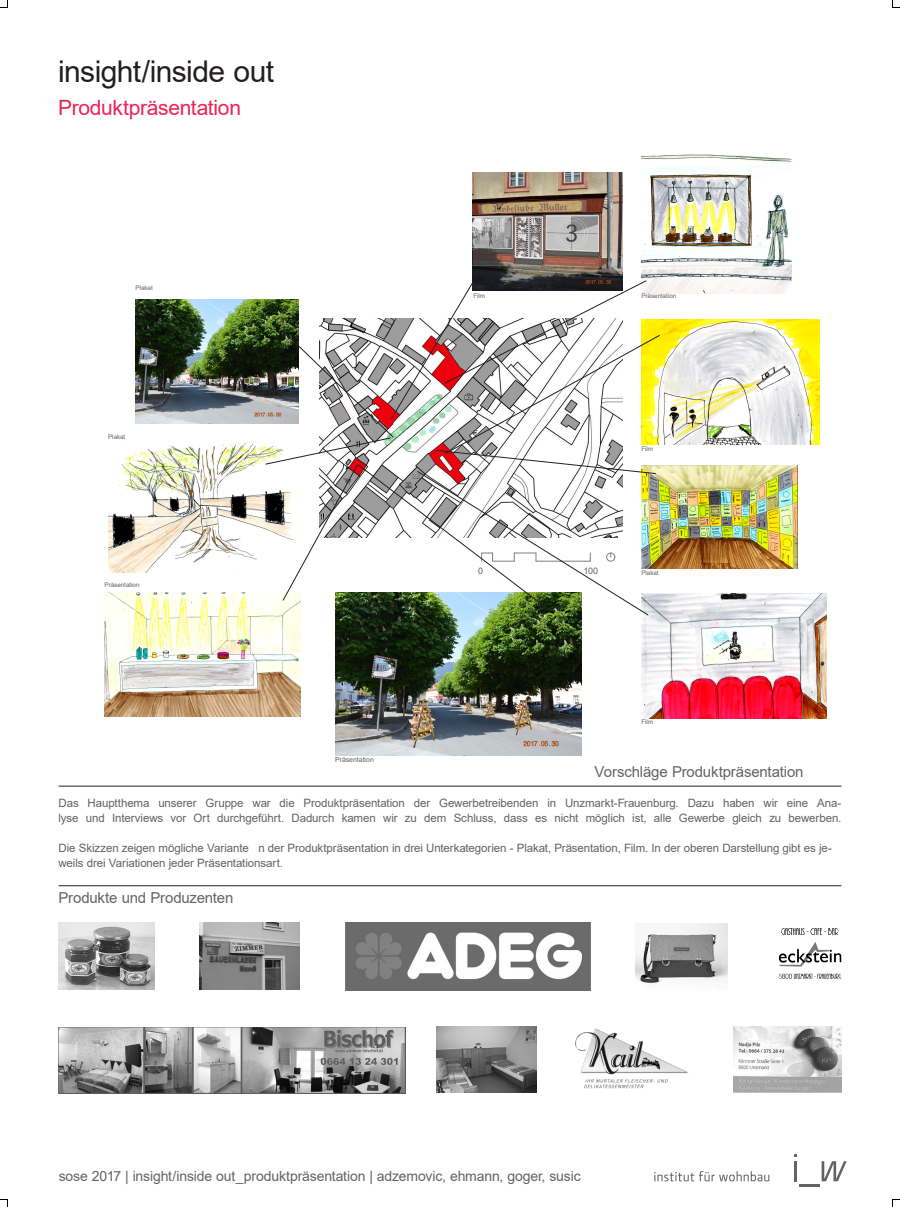
<style>
.page{position:relative;width:900px;height:1207px;background:#fff}
.page>*{position:absolute;margin:0;border:0;box-sizing:border-box;transform-origin:0 0}
.t1{font:30px "Arial";letter-spacing:-.02em;color:#231f20}
.t2{font:21px "Arial";letter-spacing:-.015em;color:#ee2355}
.t3{font:15px "Arial";letter-spacing:-.01em;color:#636366}
.t4{font:14px "Arial";letter-spacing:-.01em;color:#636366}
.t5{font:11.5px/15px "Arial";letter-spacing:-.01em;color:#636366}
.t6{font:9px "Arial";color:#636366}
.t7{font:7px "Arial";letter-spacing:-.005em;color:#636366}
.t8{font:6.3px "Arial";letter-spacing:-.01em;color:#636366}
</style>
<div class="page">
<svg style="left:654px;top:1171px;width:115px;height:10px"></svg>
<hr style="left:799px;top:1184px;width:20px;height:2px;background:#636366">
<svg style="left:821px;top:1161px;width:25px;height:20px"></svg>
<hr style="left:794px;top:1161px;width:2px;height:20px;background:#636366">
<img style="left:660px;top:465px;width:137px;height:104px">
<img style="left:660px;top:470px;width:54px;height:21px">
<img style="left:660px;top:491px;width:130px;height:78px">
<img style="left:660px;top:492px;width:70px;height:7px">
<img style="left:660px;top:499px;width:129px;height:33px">
<svg style="left:700px;top:505px;width:20px;height:20px"></svg>
<img style="left:660px;top:320px;width:159px;height:124px">
<img style="left:109px;top:443px;width:155px;height:129px">
<svg style="left:207px;top:478px;width:2px;height:13px"></svg>
<img style="left:765px;top:594px;width:61px;height:124px">
<img style="left:641px;top:594px;width:124px;height:124px">
<img style="left:806px;top:715px;width:19px;height:3px">
<img style="left:472px;top:173px;width:150px;height:97px">
<img style="left:472px;top:250px;width:129px;height:17px">
<img style="left:472px;top:213px;width:129px;height:37px">
<img style="left:472px;top:265px;width:126px;height:2px">
<img style="left:641px;top:154px;width:150px;height:140px">
<img style="left:641px;top:168px;width:11px;height:102px">
<img style="left:104px;top:592px;width:196px;height:124px">
<img style="left:154px;top:676px;width:98px;height:7px">
<img style="left:126px;top:682px;width:23px;height:4px">
<img style="left:124px;top:656px;width:119px;height:26px">
<img style="left:136px;top:300px;width:128px;height:123px">
<img style="left:202px;top:378px;width:31px;height:2px">
<img style="left:244px;top:379px;width:15px;height:6px">
<svg style="left:211px;top:376px;width:12px;height:7px"></svg>
<img style="left:238px;top:377px;width:26px;height:2px">
<img style="left:58px;top:923px;width:96px;height:67px">
<img style="left:200px;top:923px;width:100px;height:67px">
<img style="left:345px;top:923px;width:245px;height:67px">
<img style="left:58px;top:1027px;width:347px;height:66px">
<img style="left:733px;top:1027px;width:108px;height:66px">
<img style="left:575px;top:1028px;width:113px;height:61px">
<img style="left:778px;top:928px;width:63px;height:51px">
<img style="left:635px;top:924px;width:93px;height:59px">
<img style="left:437px;top:1026px;width:100px;height:67px">
<hr style="left:59px;top:885px;width:782px;height:1px;background:#231f20">
<hr style="left:59px;top:786px;width:782px;height:1px;background:#231f20">
<img style="left:335px;top:616px;width:246px;height:140px">
<svg style="left:264px;top:270px;width:396px;height:346px"></svg>
<svg style="left:0;top:0;width:8px;height:8px"></svg>
<svg style="left:0;top:1199px;width:8px;height:8px"></svg>
<svg style="left:892px;top:0;width:7px;height:8px"></svg>
<svg style="left:892px;top:1199px;width:7px;height:8px"></svg>
<h1 class="t1" style="left:58px;top:51px;width:217px">insight/inside out</h1>
<h2 class="t2" style="left:58px;top:93px;width:184px">Produktpräsentation</h2>
<p class="t8" style="left:136px;top:284px;width:19px">Plakat</p>
<p class="t8" style="left:108px;top:432px;width:19px">Plakat</p>
<p class="t8" style="left:105px;top:580px;width:36px">Präsentation</p>
<p class="t7" style="left:335px;top:755px;width:40px">Präsentation</p>
<p class="t8" style="left:473px;top:292px;width:13px">Film</p>
<p class="t8" style="left:641px;top:292px;width:36px">Präsentation</p>
<p class="t8" style="left:641px;top:444px;width:13px">Film</p>
<p class="t6" style="left:478px;top:564px;width:7px">0</p>
<p class="t6" style="left:583px;top:564px;width:16px">100</p>
<p class="t8" style="left:641px;top:568px;width:19px">Plakat</p>
<p class="t8" style="left:641px;top:717px;width:13px">Film</p>
<h3 class="t3" style="left:594px;top:762px;width:210px">Vorschläge Produktpräsentation</h3>
<p class="t5" style="left:59px;top:796px;width:784px">Das Hauptthema unserer Gruppe war die Produktpräsentation der Gewerbetreibenden in Unzmarkt-Frauenburg. Dazu haben wir eine Ana&shy;lyse und Interviews vor Ort durchgeführt. Dadurch kamen wir zu dem Schluss, dass es nicht möglich ist, alle Gewerbe gleich zu bewerben.</p>
<p class="t5" style="left:59px;top:841px;width:775px">Die Skizzen zeigen mögliche Variante n der Produktpräsentation in drei Unterkategorien - Plakat, Präsentation, Film. In der oberen Darstellung gibt es je&shy;weils drei Variationen jeder Präsentationsart.</p>
<h3 class="t3" style="left:59px;top:887px;width:176px">Produkte und Produzenten</h3>
<p class="t4" style="left:59px;top:1167px;width:523px">sose 2017 | insight/inside out_produktpräsentation | adzemovic, ehmann, goger, susic</p>
</div>
